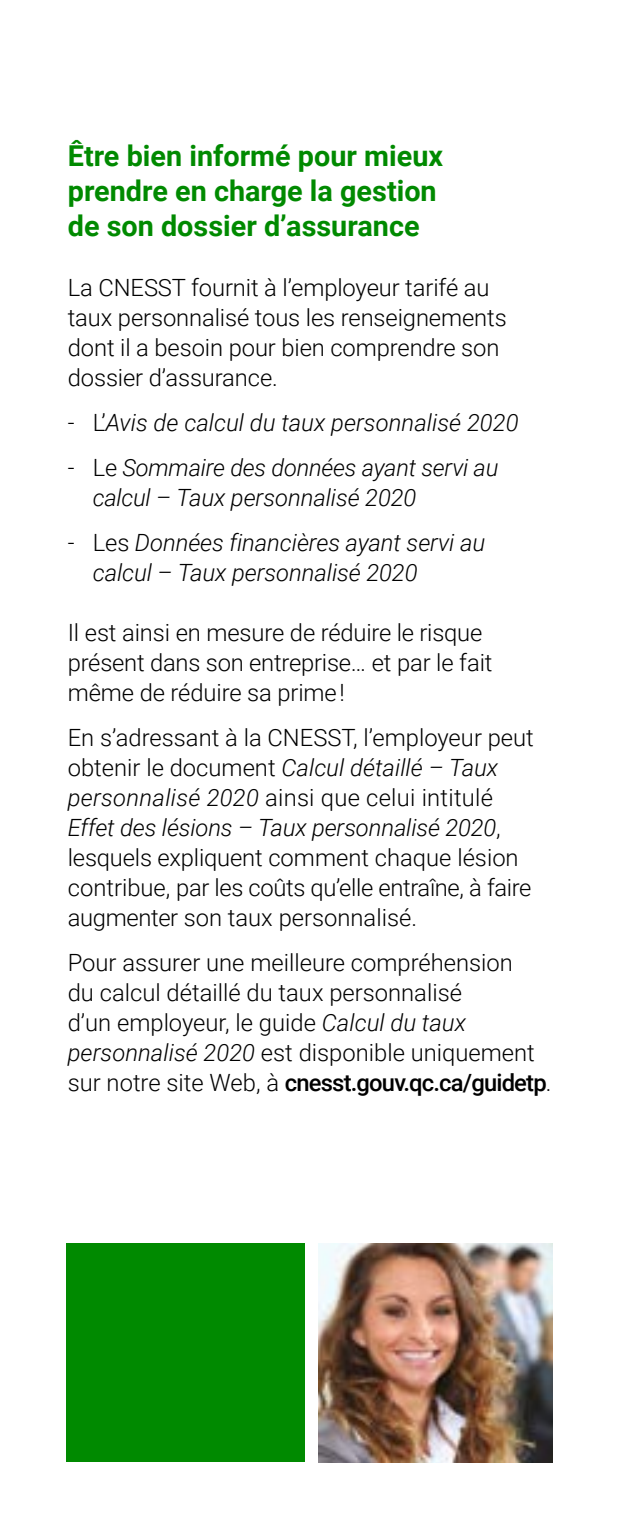
<style>
.page{position:relative;width:621px;height:1530px;background:#fff}
.page>*{position:absolute;margin:0;border:0;box-sizing:border-box;transform-origin:0 0}
.t1{font:700 28.75px/35px "Roboto";color:#008a00}
.t2{font:300 23.75px/30px "Roboto";letter-spacing:-.005em;color:#000}
.t3{font:italic 300 23.75px/30px "Roboto";letter-spacing:-.005em;color:#000}
.s1{font-style:normal}
.s2{font-style:italic}
.s3{font-weight:500}
</style>
<div class="page">
<div style="left:66px;top:1243px;width:238px;height:219px;background:#008a00"></div>
<img style="left:318px;top:1243px;width:234px;height:219px">
<p class="t1" style="left:68px;top:137px;width:376px">Être bien informé pour mieux prendre en charge la gestion de son dossier d’assurance</p>
<p class="t2" style="left:68px;top:272px;width:440px">La CNESST fournit à l’employeur tarifé au taux personnalisé tous les renseignements dont il a besoin pour bien comprendre son dossier d’assurance.</p>
<p class="t3" style="left:68px;top:407px;width:452px"><span class="s1">- L’</span>Avis de calcul du taux personnalisé 2020</p>
<p class="t3" style="left:93px;top:452px;width:407px;text-indent:-25px"><span class="s1">- Le</span> Sommaire des données ayant servi au calcul – Taux personnalisé 2020</p>
<p class="t3" style="left:93px;top:527px;width:393px;text-indent:-25px"><span class="s1">- Les</span> Données financières ayant servi au calcul – Taux personnalisé 2020</p>
<p class="t2" style="left:68px;top:617px;width:426px">Il est ainsi en mesure de réduire le risque présent dans son entreprise… et par le fait même de réduire sa prime !</p>
<p class="t2" style="left:68px;top:722px;width:467px">En s’adressant à la CNESST, l’employeur peut obtenir le document <span class="s2">Calcul détaillé – Taux personnalisé 2020</span> ainsi que celui intitulé <span class="s2">Effet des lésions – Taux personnalisé 2020</span>, lesquels expliquent comment chaque lésion contribue, par les coûts qu’elle entraîne, à faire augmenter son taux personnalisé.</p>
<p class="t2" style="left:68px;top:947px;width:485px">Pour assurer une meilleure compréhension<br>du calcul détaillé du taux personnalisé<br>d’un employeur, le guide <span class="s2">Calcul du taux personnalisé 2020</span> est disponible uniquement sur notre site Web, à <span class="s3">cnesst.gouv.qc.ca/guidetp</span>.</p>
</div>
